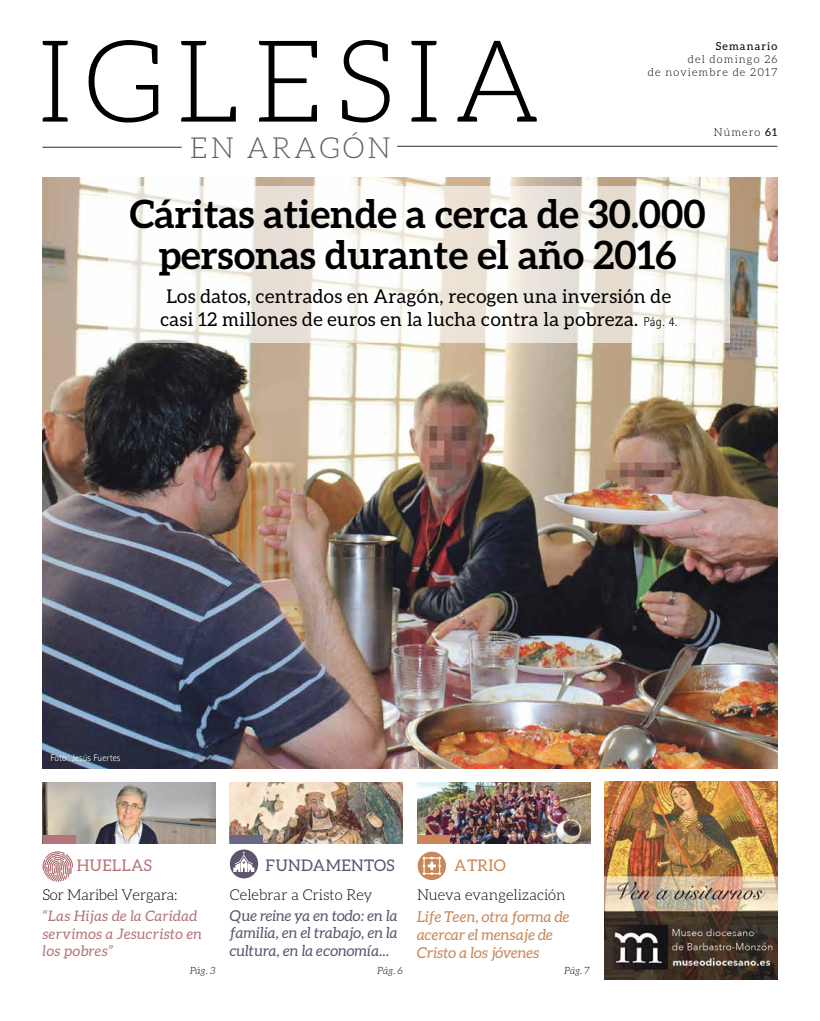
<style>
.page{position:relative;width:820px;height:1021px;background:#fff}
.page>*{position:absolute;margin:0;border:0;box-sizing:border-box;transform-origin:0 0}
.t1{font:300 114px "Aleo";letter-spacing:.1em;color:#000}
.t2{font:700 39px/41px "Aleo";color:#000;text-align:center}
.t3{font:300 29px "Aleo";letter-spacing:.1em;color:#66605c}
.t4{font:19px/23px "Aleo";letter-spacing:.02em;color:#000;text-align:center}
.t5{font:16px "Aleo";letter-spacing:.025em;color:#5e546e}
.t6{font:16px "Aleo";letter-spacing:.025em;color:#b47478}
.t7{font:16px "Aleo";letter-spacing:.025em;color:#c98758}
.t8{font:italic 15px/17.3px "Aleo";color:#5e546e;text-align:justify}
.t9{font:italic 15px/18px "Aleo";color:#c98758}
.t10{font:300 15px "Aleo";color:#000}
.t11{font:300 15px "Aleo";letter-spacing:-.02em;color:#000}
.t12{font:italic 14.5px/17.3px "Aleo";letter-spacing:.025em;color:#b47478}
.t13{font:300 11px/13.2px "Aleo";letter-spacing:.1em;color:#000;text-align:right}
.t14{font:11px "Aleo";letter-spacing:.1em;color:#000}
.t15{font:italic 300 10px "Aleo";letter-spacing:-.01em;color:#000}
.t16{font:300 9.5px "Rotis Sans Serif";letter-spacing:.01em;color:#fff}
.s1{font-weight:400}
.s2{font-family:"Rotis Sans Serif";font-weight:300;font-size:13px}
</style>
<div class="page">
<svg style="left:42px;top:851px;width:31px;height:31px"></svg>
<hr style="left:43px;top:147px;width:138px;height:1px;background:#000">
<hr style="left:397px;top:146px;width:380px;height:1px;background:#000">
<img style="left:43px;top:177px;width:734px;height:591px">
<svg style="left:108px;top:186px;width:621px;height:156px"></svg>
<img style="left:230px;top:782px;width:173px;height:61px">
<svg style="left:230px;top:849px;width:28px;height:29px"></svg>
<img style="left:417px;top:782px;width:173px;height:61px">
<div style="left:230px;top:835px;width:33px;height:8px;background:#6a6782"></div>
<div style="left:417px;top:835px;width:33px;height:8px;background:#c98758"></div>
<svg style="left:417px;top:851px;width:29px;height:29px"></svg>
<img style="left:43px;top:782px;width:172px;height:61px">
<div style="left:43px;top:835px;width:32px;height:8px;background:#b47478"></div>
<img style="left:604px;top:781px;width:173px;height:198px">
<h1 class="t1" style="left:37px;top:20px;width:505px">IGLESIA</h1>
<h3 class="t3" style="left:190px;top:132px;width:202px">EN ARAGÓN</h3>
<p class="t13" style="left:713px;top:126px;width:65px">Número <span class="s1">61</span></p>
<p class="t14" style="left:715px;top:40px;width:63px">Semanario</p>
<p class="t13" style="left:647px;top:53px;width:131px">del domingo 26<br>de noviembre de 2017</p>
<h2 class="t2" style="left:130px;top:193px;width:577px">Cáritas atiende a cerca de 30.000 personas durante el año 2016</h2>
<p class="t4" style="left:160px;top:285px;width:518px">Los datos, centrados en Aragón, recogen una inversión de casi 12 millones de euros en la lucha contra la pobreza. <span class="s2">Pág. 4.</span></p>
<p class="t16" style="left:51px;top:751px;width:71px">Foto: Jesús Fuertes</p>
<p class="t6" style="left:77px;top:856px;width:77px">HUELLAS</p>
<p class="t11" style="left:43px;top:886px;width:137px">Sor Maribel Vergara:</p>
<p class="t12" style="left:43px;top:907px;width:161px">“Las Hijas de la Caridad servimos a Jesucristo en los pobres”</p>
<p class="t15" style="left:190px;top:965px;width:27px">Pág. 3</p>
<p class="t5" style="left:265px;top:856px;width:131px">FUNDAMENTOS</p>
<p class="t7" style="left:454px;top:856px;width:53px">ATRIO</p>
<p class="t10" style="left:230px;top:886px;width:144px">Celebrar a Cristo Rey</p>
<p class="t8" style="left:230px;top:906px;width:169px">Que reine ya en todo: en la familia, en el trabajo, en la cultura, en la economía...</p>
<p class="t10" style="left:417px;top:886px;width:150px">Nueva evangelización</p>
<p class="t9" style="left:417px;top:907px;width:154px">Life Teen, otra forma de acercar el mensaje de<br>Cristo a los jóvenes</p>
<p class="t15" style="left:377px;top:965px;width:27px">Pág. 6</p>
<p class="t15" style="left:564px;top:965px;width:27px">Pág. 7</p>
</div>
